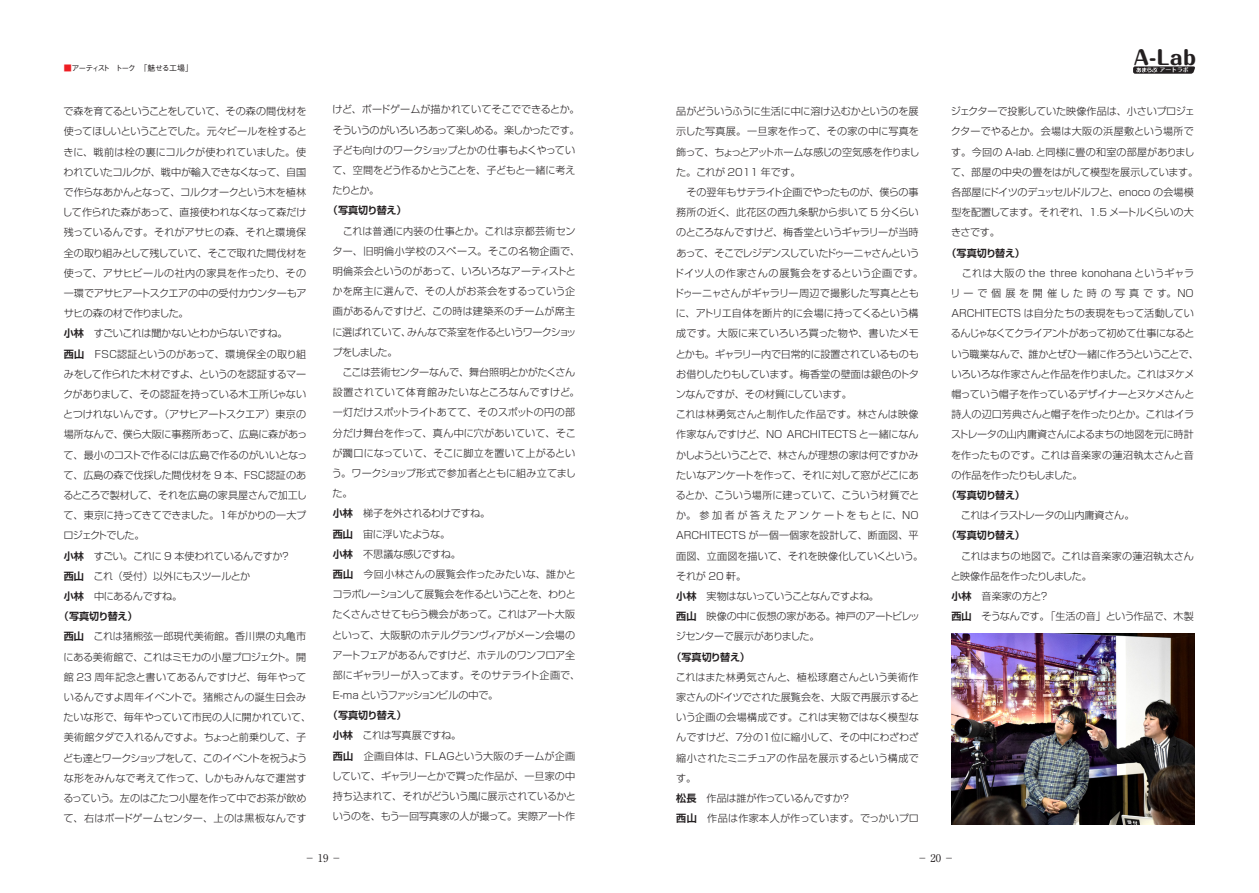
<style>
.page{position:relative;width:1259px;height:893px;background:#fff}
.page>*{position:absolute;margin:0;border:0;box-sizing:border-box;transform-origin:0 0}
.t1{font:800 19.5px "Maru Fo Pro";color:#231f20}
.t2{font:10.65px "Ryumin Pro";color:#231f20}
.本文基本{font:300 10.05px/20.2px "Shin Go Pro";letter-spacing:-.02em;color:#231f20}
.本文基本-2{font:300 10.05px/20.2px "Shin Go Pro";color:#231f20}
.本文基本-3{font:300 10.05px/20.2px "Shin Go Pro";letter-spacing:-.04em;color:#231f20}
.本文基本-4{font:700 10.05px "Shin Go Pro De";letter-spacing:-.035em;color:#231f20}
.本文基本-5{font:300 10.05px "Shin Go Pro";letter-spacing:-.045em;color:#231f20}
.本文基本-6{font:300 10.05px "Shin Go Pro";letter-spacing:.015em;color:#231f20}
.t3{font:500 7.95px "Gothic BBB Pro";letter-spacing:-.14em;color:#231f20}
.t4{font:700 5.85px "Maru Fo Pro";color:#fff}
.s1{color:#ee1d23}
.s2{font-family:"Shin Go Pro De";font-weight:700}
</style>
<div class="page">
<svg style="left:1133px;top:66px;width:62px;height:8px"></svg>
<img style="left:951px;top:634px;width:243px;height:191px">
<p class="t3" style="left:64px;top:62px;width:131px"><span class="s1">■</span>アーティスト　トーク　「魅せる工場」</p>
<p class="本文基本" style="left:63px;top:100px;width:246px;text-align:justify">で森を育てるということをしていて、その森の間伐材を使ってほしいということでした。元々ビールを栓するときに、戦前は栓の裏にコルクが使われていました。使われていたコルクが、戦中が輸入できなくなって、自国で作らなあかんとなって、コルクオークという木を植林して作られた森があって、直接使われなくなって森だけ残っているんです。それがアサヒの森、それと環境保全の取り組みとして残していて、そこで取れた間伐材を使って、アサヒビールの社内の家具を作ったり、その一環でアサヒアートスクエアの中の受付カウンターもアサヒの森の材で作りました。</p>
<p class="本文基本-5" style="left:64px;top:325px;width:225px"><span class="s2">小林</span> すごいこれは聞かないとわからないですね。</p>
<p class="本文基本" style="left:63px;top:342px;width:246px;text-align:justify"><span class="s2">西山</span> ＦＳＣ認証というのがあって、環境保全の取り組みをして作られた木材ですよ、というのを認証するマークがありまして、その認証を持っている木工所じゃないとつけれないんです。（アサヒアートスクエア）東京の場所なんで、僕ら大阪に事務所あって、広島に森があって、最小のコストで作るには広島で作るのがいいとなって、広島の森で伐採した間伐材を 9 本、ＦＳＣ認証のあるところで製材して、それを広島の家具屋さんで加工して、東京に持ってきてできました。１年がかりの一大プロジェクトでした。</p>
<p class="本文基本-3" style="left:64px;top:544px;width:228px"><span class="s2">小林</span> すごい。これに 9 本使われているんですか？</p>
<p class="本文基本-3" style="left:64px;top:565px;width:188px"><span class="s2">西山</span> これ（受付）以外にもスツールとか</p>
<p class="本文基本" style="left:64px;top:585px;width:120px"><span class="s2">小林</span> 中にあるんですね。</p>
<p class="本文基本-4" style="left:59px;top:608px;width:80px">（写真切り替え）</p>
<p class="本文基本" style="left:63px;top:625px;width:249px"><span class="s2">西山</span> これは猪熊弦一郎現代美術館。香川県の丸亀市にある美術館で、これはミモカの小屋プロジェクト。開館 23 周年記念と書いてあるんですけど、毎年やっているんですよ周年イベントで。猪熊さんの誕生日会みたいな形で、毎年やっていて市民の人に開かれていて、美術館タダで入れるんですよ。ちょっと前乗りして、子ども達とワークショップをして、このイベントを祝うような形をみんなで考えて作って、しかもみんなで運営するっていう。左のはこたつ小屋を作って中でお茶が飲めて、右はボードゲームセンター、上のは黒板なんです</p>
<p class="本文基本-3" style="left:333px;top:98px;width:249px">けど、ボードゲームが描かれていてそこでできるとか。そういうのがいろいろあって楽しめる。楽しかったです。子ども向けのワークショップとかの仕事もよくやっていて、空間をどう作るかとうことを、子どもと一緒に考えたりとか。</p>
<p class="本文基本-4" style="left:328px;top:202px;width:80px">（写真切り替え）</p>
<p class="本文基本" style="left:332px;top:219px;width:249px;text-indent:10px">これは普通に内装の仕事とか。これは京都芸術センター、旧明倫小学校のスペース。そこの名物企画で、明倫茶会というのがあって、いろいろなアーティストとかを席主に選んで、その人がお茶会をするっていう企画があるんですけど、この時は建築系のチームが席主に選ばれていて、みんなで茶室を作るというワークショップをしました。</p>
<p class="本文基本-2" style="left:332px;top:361px;width:249px">　ここは芸術センターなんで、舞台照明とかがたくさん設置されていて体育館みたいなところなんですけど。一灯だけスポットライトあてて、そのスポットの円の部分だけ舞台を作って、真ん中に穴があいていて、そこが躙口になっていて、そこに脚立を置いて上がるという。ワークショップ形式で参加者とともに組み立てました。</p>
<p class="本文基本" style="left:333px;top:502px;width:159px"><span class="s2">小林</span> 梯子を外されるわけですね。</p>
<p class="本文基本" style="left:333px;top:522px;width:119px"><span class="s2">西山</span> 宙に浮いたような。</p>
<p class="本文基本" style="left:333px;top:542px;width:130px"><span class="s2">小林</span> 不思議な感じですね。</p>
<p class="本文基本" style="left:332px;top:563px;width:250px"><span class="s2">西山</span> 今回小林さんの展覧会作ったみたいな、誰かとコラボレーションして展覧会を作るということを、わりとたくさんさせてもらう機会があって。これはアート大阪といって、大阪駅のホテルグランヴィアがメーン会場のアートフェアがあるんですけど、ホテルのワンフロア全部にギャラリーが入ってます。そのサテライト企画で、<br>E-ma というファッションビルの中で。</p>
<p class="本文基本-4" style="left:328px;top:707px;width:80px">（写真切り替え）</p>
<p class="本文基本" style="left:333px;top:724px;width:130px"><span class="s2">小林</span> これは写真展ですね。</p>
<p class="本文基本" style="left:332px;top:744px;width:246px;text-align:justify"><span class="s2">西山</span> 企画自体は、ＦＬＡＧという大阪のチームが企画していて、ギャラリーとかで買った作品が、一旦家の中持ち込まれて、それがどういう風に展示されているかというのを、もう一回写真家の人が撮って。実際アート作</p>
<p class="本文基本" style="left:676px;top:100px;width:245px;text-align:justify">品がどういうふうに生活に中に溶け込むかというのを展示した写真展。一旦家を作って、その家の中に写真を飾って、ちょっとアットホームな感じの空気感を作りました。これが 2011 年です。</p>
<p class="本文基本" style="left:674px;top:181px;width:251px">　その翌年もサテライト企画でやったものが、僕らの事務所の近く、此花区の西九条駅から歩いて 5 分くらいのところなんですけど、梅香堂というギャラリーが当時あって、そこでレジデンスしていたドゥーニャさんというドイツ人の作家さんの展覧会をするという企画です。ドゥーニャさんがギャラリー周辺で撮影した写真とともに、アトリエ自体を断片的に会場に持ってくるという構成です。大阪に来ていろいろ買った物や、書いたメモとかも。ギャラリー内で日常的に設置されているものもお借りしたりもしています。梅香堂の壁面は銀色のトタンなんですが、その材質にしています。</p>
<p class="本文基本-2" style="left:675px;top:403px;width:249px">これは林勇気さんと制作した作品です。林さんは映像作家なんですけど、NO ARCHITECTS と一緒になんかしようということで、林さんが理想の家は何ですかみたいなアンケートを作って、それに対して窓がどこにあるとか、こういう場所に建っていて、こういう材質でとか。参加者が答えたアンケートをもとに、NO<br>ARCHITECTS が一個一個家を設計して、断面図、平面図、立面図を描いて、それを映像化していくという。それが 20 軒。</p>
<p class="本文基本-5" style="left:676px;top:588px;width:204px"><span class="s2">小林</span> 実物はないっていうことなんですよね。</p>
<p class="本文基本" style="left:676px;top:605px;width:245px"><span class="s2">西山</span> 映像の中に仮想の家がある。神戸のアートビレッジセンターで展示がありました。</p>
<p class="本文基本-4" style="left:671px;top:648px;width:80px">（写真切り替え）</p>
<p class="本文基本" style="left:675px;top:666px;width:245px;text-align:justify">これはまた林勇気さんと、植松琢磨さんという美術作家さんのドイツでされた展覧会を、大阪で再展示するという企画の会場構成です。これは実物ではなく模型なんですけど、７分の１位に縮小して、その中にわざわざ縮小されたミニチュアの作品を展示するという構成です。</p>
<p class="本文基本" style="left:676px;top:787px;width:176px"><span class="s2">松長</span> 作品は誰が作っているんですか？</p>
<p class="本文基本-6" style="left:676px;top:810px;width:244px"><span class="s2">西山</span> 作品は作家本人が作っています。でっかいプロ</p>
<h1 class="t1" style="left:1134px;top:42px;width:64px">A-Lab</h1>
<p class="t4" style="left:1159px;top:65px;width:31px">アートラボ</p>
<p class="本文基本" style="left:950px;top:100px;width:249px">ジェクターで投影していた映像作品は、小さいプロジェクターでやるとか。会場は大阪の浜屋敷という場所です。今回の A-lab. と同様に畳の和室の部屋がありまして、部屋の中央の畳をはがして模型を展示しています。各部屋にドイツのデュッセルドルフと、enoco の会場模型を配置してます。それぞれ、1.5 メートルくらいの大きさです。</p>
<p class="本文基本-4" style="left:946px;top:244px;width:80px">（写真切り替え）</p>
<p class="本文基本" style="left:950px;top:262px;width:250px;text-indent:11px">これは大阪の the three konohana というギャラリーで個展を開催した時の写真です。NO<br>ARCHITECTS は自分たちの表現をもって活動しているんじゃなくてクライアントがあって初めて仕事になるという職業なんで、誰かとぜひ一緒に作ろうということで、いろいろな作家さんと作品を作りました。これはヌケメ帽っていう帽子を作っているデザイナーとヌケメさんと詩人の辺口芳典さんと帽子を作ったりとか。これはイラストレータの山内庸資さんによるまちの地図を元に時計を作ったものです。これは音楽家の蓮沼執太さんと音の作品を作ったりもしました。</p>
<p class="本文基本-4" style="left:946px;top:487px;width:80px">（写真切り替え）</p>
<p class="本文基本-3" style="left:951px;top:504px;width:185px">　これはイラストレータの山内庸資さん。</p>
<p class="本文基本-4" style="left:946px;top:527px;width:80px">（写真切り替え）</p>
<p class="本文基本" style="left:950px;top:544px;width:245px">　これはまちの地図で。これは音楽家の蓮沼執太さんと映像作品を作ったりしました。</p>
<p class="本文基本" style="left:951px;top:585px;width:99px"><span class="s2">小林</span> 音楽家の方と？</p>
<p class="本文基本" style="left:951px;top:605px;width:244px"><span class="s2">西山</span> そうなんです。「生活の音」という作品で、木製</p>
<p class="t2" style="left:305px;top:850px;width:39px">－19－</p>
<p class="t2" style="left:917px;top:850px;width:39px">－20－</p>
</div>
